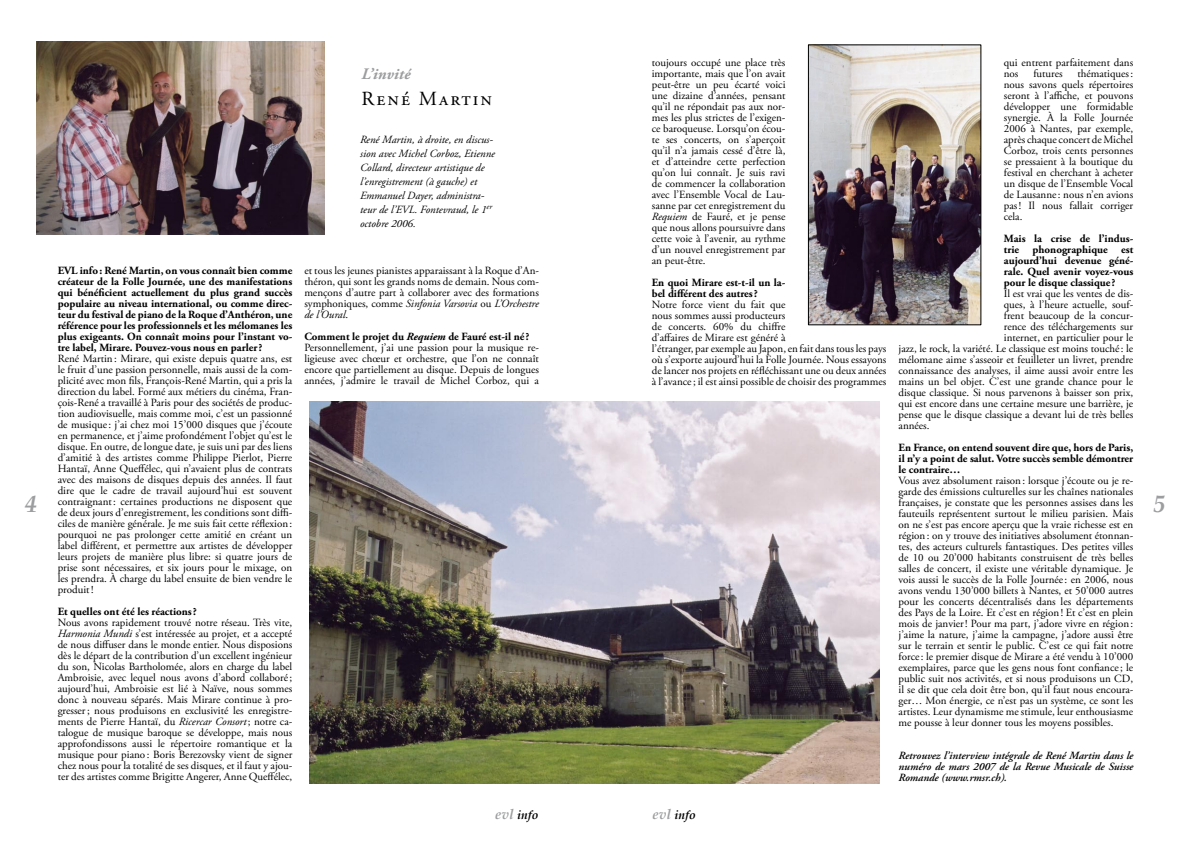
<style>
.page{position:relative;width:1191px;height:842px;background:#fff}
.page>*{position:absolute;margin:0;border:0;box-sizing:border-box;transform-origin:0 0}
.t1{font:20px "Adobe Garamond Pro";letter-spacing:.1em;color:#000}
.t2{font:italic 700 16px "Adobe Garamond Pro";color:#9c9d9f}
.t3{font:italic 700 12px "Palatino";color:#000}
.t4{font:11px/11px "Adobe Garamond Pro";color:#000;text-align:justify}
.t5{font:700 11px/11px "Adobe Garamond Pro";color:#000;text-align:justify}
.t6{font:italic 11px/14px "Adobe Garamond Pro";color:#000}
.t7{font:italic 600 11px/11px "Adobe Garamond Pro";color:#000;text-align:justify}
.s1{font-style:italic}
.s2{font-weight:700}
.s3{font-weight:700;font-style:italic}
.s4{font-size:14px;color:#9c9d9f}
</style>
<div class="page">
<img style="left:37px;top:42px;width:288px;height:192px">
<img style="left:810px;top:47px;width:169px;height:276px">
<div style="left:808px;top:45px;width:173px;height:280px;border:1px solid #000"></div>
<img style="left:309px;top:401px;width:570px;height:383px">
<p class="t5" style="left:58px;top:265px;width:236px">EVL info: René Martin, on vous connaît bien comme créateur de la Folle Journée, une des manifestations qui bénéficient actuellement du plus grand succès populaire au niveau international, ou comme direc&shy;teur du festival de piano de la Roque d’Anthéron, une référence pour les professionnels et les mélomanes les plus exigeants. On connaît moins pour l’instant vo&shy;tre label, Mirare. Pouvez-vous nous en parler?</p>
<p class="t4" style="left:58px;top:353px;width:236px">René Martin: Mirare, qui existe depuis quatre ans, est le fruit d’une passion personnelle, mais aussi de la com&shy;plicité avec mon fils, François-René Martin, qui a pris la direction du label. Formé aux métiers du cinéma, Fran&shy;çois-René a travaillé à Paris pour des sociétés de produc&shy;tion audiovisuelle, mais comme moi, c’est un passionné de musique: j’ai chez moi 15’000 disques que j’écoute en permanence, et j’aime profondément l’objet qu’est le disque. En outre, de longue date, je suis uni par des liens d’amitié à des artistes comme Philippe Pierlot, Pierre Hantaï, Anne Queffélec, qui n’avaient plus de contrats avec des maisons de disques depuis des années. Il faut dire que le cadre de travail aujourd’hui est souvent contraignant: certaines productions ne disposent que de deux jours d’enregistrement, les conditions sont diffi&shy;ciles de manière générale. Je me suis fait cette réflexion: pourquoi ne pas prolonger cette amitié en créant un label différent, et permettre aux artistes de développer leurs projets de manière plus libre: si quatre jours de prise sont nécessaires, et six jours pour le mixage, on les prendra. À charge du label ensuite de bien vendre le produit!</p>
<p class="t5" style="left:58px;top:606px;width:141px">Et quelles ont été les réactions?</p>
<p class="t4" style="left:58px;top:617px;width:236px">Nous avons rapidement trouvé notre réseau. Très vite, <span class="s1">Harmonia Mundi</span> s’est intéressée au projet, et a accepté de nous diffuser dans le monde entier. Nous disposions dès le départ de la contribution d’un excellent ingénieur du son, Nicolas Bartholomée, alors en charge du label Ambroisie, avec lequel nous avons d’abord collaboré; aujourd’hui, Ambroisie est lié à Naïve, nous sommes donc à nouveau séparés. Mais Mirare continue à pro&shy;gresser; nous produisons en exclusivité les enregistre&shy;ments de Pierre Hantaï, du <span class="s1">Ricercar Consort</span>; notre ca&shy;talogue de musique baroque se développe, mais nous approfondissons aussi le répertoire romantique et la musique pour piano : Boris Berezovsky vient de signer chez nous pour la totalité de ses disques, et il faut y ajou&shy;ter des artistes comme Brigitte Angerer, Anne Queffélec,</p>
<h2 class="t2" style="left:361px;top:64px;width:50px">L’invité</h2>
<h1 class="t1" style="left:361px;top:87px;width:132px">René Martin</h1>
<p class="t6" style="left:360px;top:132px;width:136px">René Martin, à droite, en discus&shy;sion avec Michel Corboz, Etienne<br>Collard, directeur artistique de l’enregistrement (à gauche) et<br>Emmanuel Dayer, administra&shy;teur de l’EVL. Fontevraud, le 1<sup>er </sup>octobre 2006.</p>
<p class="t4" style="left:304px;top:265px;width:236px">et tous les jeunes pianistes apparaissant à la Roque d’An&shy;théron, qui sont les grands noms de demain. Nous com&shy;mençons d’autre part à collaborer avec des formations symphoniques, comme <span class="s1">Sinfonia Varsovia</span> ou <span class="s1">L’Orchestre de l’Oural</span>.</p>
<p class="t4" style="left:304px;top:331px;width:236px;text-align:left"><span class="s2">Comment le projet du</span> <span class="s3">Requiem</span> <span class="s2">de Fauré est-il né ?<br></span>Personnellement, j’ai une passion pour la musique re&shy;ligieuse avec chœur et orchestre, que l’on ne connaît encore que partiellement au disque. Depuis de longues années, j’admire le travail de Michel Corboz, qui a</p>
<p class="t4" style="left:652px;top:57px;width:135px">toujours occupé une place très importante, mais que l’on avait peut-être un peu écarté voici une dizaine d’années, pensant qu’il ne répondait pas aux nor&shy;mes les plus strictes de l’exigen&shy;ce baroqueuse. Lorsqu’on écou&shy;te ses concerts, on s’aperçoit qu’il n’a jamais cessé d’être là, et d’atteindre cette perfection qu’on lui connaît. Je suis ravi de commencer la collaboration avec l’Ensemble Vocal de Lau&shy;sanne par cet enregistrement du <span class="s1">Requiem</span> de Fauré, et je pense que nous allons poursuivre dans cette voie à l’avenir, au rythme d’un nouvel enregistrement par an peut-être.</p>
<p class="t5" style="left:652px;top:277px;width:135px">En quoi Mirare est-t-il un la&shy;bel différent des autres?</p>
<p class="t4" style="left:652px;top:299px;width:236px;text-align:left">Notre force vient du fait que<br>nous sommes aussi producteurs<br>de concerts. 60% du chiffre<br>d’affaires de Mirare est généré à<br>l’étranger, par exemple au Japon, en fait dans tous les pays où s’exporte aujourd’hui la Folle Journée. Nous essayons de lancer nos projets en réfléchissant une ou deux années à l’avance; il est ainsi possible de choisir des programmes</p>
<p class="t3" style="left:495px;top:807px;width:45px"><span class="s4">evl</span> info</p>
<p class="t3" style="left:652px;top:807px;width:45px"><span class="s4">evl</span> info</p>
<p class="t4" style="left:1003px;top:57px;width:131px">qui entrent parfaitement dans nos</p>
<p class="t4" style="left:1003px;top:68px;width:131px;text-indent:74px">thématiques: nous savons quels répertoires seront à l’affiche, et pouvons développer une formidable synergie. À la Folle Journée 2006 à Nantes, par exemple, après chaque concert de Michel Corboz, trois cents personnes se pressaient à la boutique du festival en cherchant à acheter un disque de l’Ensemble Vocal de Lausanne: nous n’en avions pas! Il nous fallait corriger cela.</p>
<p class="t5" style="left:1003px;top:233px;width:131px">Mais la crise de l’indus&shy;trie phonographique est aujourd’hui devenue géné&shy;rale. Quel avenir voyez-vous pour le disque classique ?</p>
<p class="t4" style="left:1003px;top:288px;width:131px">Il est vrai que les ventes de dis-</p>
<p class="t4" style="left:1003px;top:299px;width:131px">ques, à l’heure actuelle, souf-</p>
<p class="t4" style="left:1003px;top:310px;width:131px">frent beaucoup de la concur-</p>
<p class="t4" style="left:1003px;top:321px;width:131px">rence des téléchargements sur</p>
<p class="t4" style="left:1003px;top:332px;width:131px">internet, en particulier pour le</p>
<p class="t4" style="left:898px;top:343px;width:236px">jazz, le rock, la variété. Le classique est moins touché: le</p>
<p class="t4" style="left:898px;top:354px;width:236px">mélomane aime s’asseoir et feuilleter un livret, prendre</p>
<p class="t4" style="left:898px;top:365px;width:236px">connaissance des analyses, il aime aussi avoir entre les</p>
<p class="t4" style="left:898px;top:376px;width:236px">mains un bel objet. C’est une grande chance pour le</p>
<p class="t4" style="left:898px;top:387px;width:236px">disque classique. Si nous parvenons à baisser son prix,</p>
<p class="t4" style="left:898px;top:398px;width:236px">qui est encore dans une certaine mesure une barrière, je</p>
<p class="t4" style="left:898px;top:409px;width:236px">pense que le disque classique a devant lui de très belles</p>
<p class="t4" style="left:898px;top:420px;width:33px">années.</p>
<p class="t5" style="left:898px;top:442px;width:236px">En France, on entend souvent dire que, hors de Paris, il n’y a point de salut. Votre succès semble démontrer le contraire…</p>
<p class="t4" style="left:898px;top:475px;width:236px">Vous avez absolument raison: lorsque j’écoute ou je re&shy;garde des émissions culturelles sur les chaînes nationales françaises, je constate que les personnes assises dans les fauteuils représentent surtout le milieu parisien. Mais on ne s’est pas encore aperçu que la vraie richesse est en région: on y trouve des initiatives absolument étonnan&shy;tes, des acteurs culturels fantastiques. Des petites villes de 10 ou 20’000 habitants construisent de très belles salles de concert, il existe une véritable dynamique. Je vois aussi le succès de la Folle Journée: en 2006, nous avons vendu 130’000 billets à Nantes, et 50’000 autres pour les concerts décentralisés dans les départements des Pays de la Loire. Et c’est en région! Et c’est en plein mois de janvier! Pour ma part, j’adore vivre en région: j’aime la nature, j’aime la campagne, j’adore aussi être sur le terrain et sentir le public. C’est ce qui fait notre force: le premier disque de Mirare a été vendu à 10’000 exemplaires, parce que les gens nous font confiance; le public suit nos activités, et si nous produisons un CD, il se dit que cela doit être bon, qu’il faut nous encoura&shy;ger… Mon énergie, ce n’est pas un système, ce sont les artistes. Leur dynamisme me stimule, leur enthousiasme me pousse à leur donner tous les moyens possibles.</p>
<p class="t7" style="left:898px;top:750px;width:236px">Retrouvez l’interview intégrale de René Martin dans le numéro de mars 2007 de la Revue Musicale de Suisse Romande (www.rmsr.ch).</p>
<p class="t4" style="left:1033px;top:68px;width:31px">futures</p>
</div>
